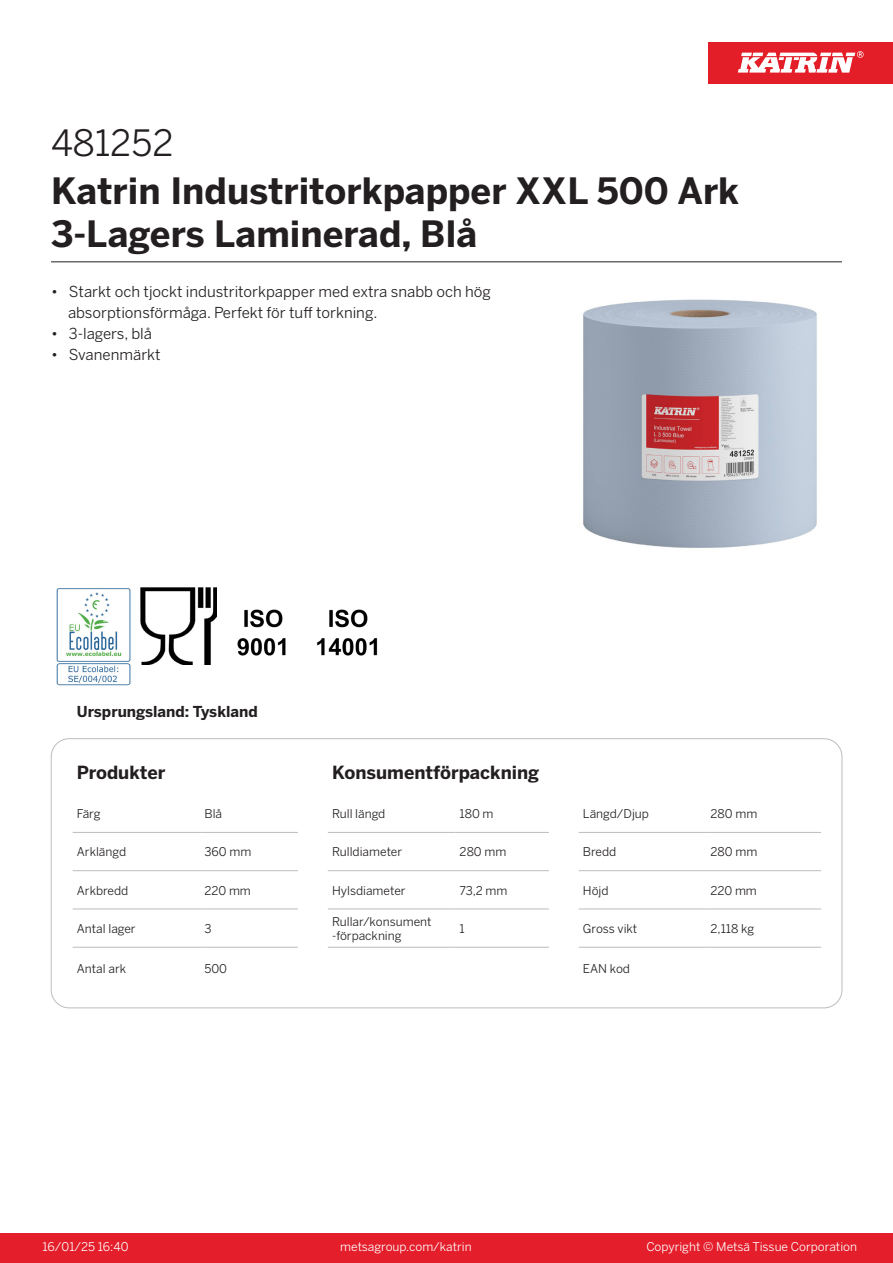
<style>
.page{position:relative;width:893px;height:1263px;background:#fff}
.page>*{position:absolute;margin:0;border:0;box-sizing:border-box;transform-origin:0 0}
.Product_Name{font:700 36px/43.2px "Benton Sans";color:#231f20}
.External_material_co{font:36px "Benton Sans";color:#231f20}
.T_TableHeader{font:700 18px "Benton Sans";color:#231f20}
.MarketingBullets{font:15px/21px "Benton Sans";color:#231f20}
.Country_of_Origin{font:700 15px "Benton Sans";color:#231f20}
.T_TableBody{font:12px "Benton Sans";color:#231f20}
.t1{font:12px "Benton Sans";color:#fff}
</style>
<div class="page">
<div style="left:0;top:1233px;width:893px;height:30px;background:#e41e2b"></div>
<div style="left:708px;top:43px;width:185px;height:41px;background:#e31e28"></div>
<svg style="left:738px;top:51px;width:126px;height:22px"></svg>
<hr style="left:73px;top:832px;width:127px;height:1px;background:#bcbdc0">
<hr style="left:200px;top:832px;width:98px;height:1px;background:#bcbdc0">
<hr style="left:328px;top:832px;width:127px;height:1px;background:#bcbdc0">
<hr style="left:455px;top:832px;width:94px;height:1px;background:#bcbdc0">
<hr style="left:579px;top:832px;width:127px;height:1px;background:#bcbdc0">
<hr style="left:706px;top:832px;width:115px;height:1px;background:#bcbdc0">
<hr style="left:73px;top:870px;width:127px;height:1px;background:#bcbdc0">
<hr style="left:200px;top:870px;width:98px;height:1px;background:#bcbdc0">
<hr style="left:328px;top:870px;width:127px;height:1px;background:#bcbdc0">
<hr style="left:455px;top:870px;width:94px;height:1px;background:#bcbdc0">
<hr style="left:579px;top:870px;width:127px;height:1px;background:#bcbdc0">
<hr style="left:706px;top:870px;width:115px;height:1px;background:#bcbdc0">
<hr style="left:73px;top:909px;width:127px;height:1px;background:#bcbdc0">
<hr style="left:200px;top:909px;width:98px;height:1px;background:#bcbdc0">
<hr style="left:328px;top:909px;width:127px;height:1px;background:#bcbdc0">
<hr style="left:455px;top:909px;width:94px;height:1px;background:#bcbdc0">
<hr style="left:579px;top:909px;width:127px;height:1px;background:#bcbdc0">
<hr style="left:706px;top:909px;width:115px;height:1px;background:#bcbdc0">
<hr style="left:73px;top:947px;width:127px;height:1px;background:#bcbdc0">
<hr style="left:200px;top:947px;width:98px;height:1px;background:#bcbdc0">
<hr style="left:328px;top:947px;width:127px;height:1px;background:#bcbdc0">
<hr style="left:455px;top:947px;width:94px;height:1px;background:#bcbdc0">
<hr style="left:579px;top:947px;width:127px;height:1px;background:#bcbdc0">
<hr style="left:706px;top:947px;width:115px;height:1px;background:#bcbdc0">
<img style="left:583px;top:299px;width:234px;height:249px">
<img style="left:56px;top:588px;width:75px;height:98px">
<img style="left:140px;top:587px;width:77px;height:77px">
<img style="left:237px;top:609px;width:49px;height:47px">
<img style="left:317px;top:609px;width:61px;height:47px">
<hr style="left:51px;top:261px;width:791px;height:1px;background:#231f20">
<p class="External_material_co" style="left:51px;top:121px;width:124px">481252</p>
<p class="Product_Name" style="left:51px;top:170px;width:690px">Katrin Industritorkpapper XXL 500 Ark<br>3-Lagers Laminerad, Blå</p>
<p class="MarketingBullets" style="left:68px;top:281px;width:424px;text-indent:-17px">• Starkt och tjockt industritorkpapper med extra snabb och hög absorptionsförmåga. Perfekt för tuff torkning.</p>
<p class="MarketingBullets" style="left:51px;top:323px;width:103px">• 3-lagers, blå</p>
<p class="MarketingBullets" style="left:51px;top:344px;width:111px">• Svanenmärkt</p>
<p class="Country_of_Origin" style="left:77px;top:702px;width:182px">Ursprungsland: Tyskland</p>
<p class="T_TableHeader" style="left:77px;top:761px;width:90px">Produkter</p>
<p class="T_TableHeader" style="left:332px;top:761px;width:209px">Konsumentförpackning</p>
<p class="T_TableBody" style="left:77px;top:806px;width:25px">Färg</p>
<p class="T_TableBody" style="left:204px;top:806px;width:19px">Blå</p>
<p class="T_TableBody" style="left:332px;top:806px;width:55px">Rull längd</p>
<p class="T_TableBody" style="left:460px;top:806px;width:35px">180 m</p>
<p class="T_TableBody" style="left:583px;top:806px;width:68px">Längd/Djup</p>
<p class="T_TableBody" style="left:710px;top:806px;width:48px">280 mm</p>
<p class="T_TableBody" style="left:77px;top:845px;width:51px">Arklängd</p>
<p class="T_TableBody" style="left:204px;top:845px;width:48px">360 mm</p>
<p class="T_TableBody" style="left:332px;top:845px;width:72px">Rulldiameter</p>
<p class="T_TableBody" style="left:460px;top:845px;width:48px">280 mm</p>
<p class="T_TableBody" style="left:583px;top:845px;width:35px">Bredd</p>
<p class="T_TableBody" style="left:710px;top:845px;width:48px">280 mm</p>
<p class="T_TableBody" style="left:77px;top:883px;width:53px">Arkbredd</p>
<p class="T_TableBody" style="left:204px;top:883px;width:48px">220 mm</p>
<p class="T_TableBody" style="left:332px;top:883px;width:75px">Hylsdiameter</p>
<p class="T_TableBody" style="left:460px;top:883px;width:49px">73,2 mm</p>
<p class="T_TableBody" style="left:583px;top:883px;width:27px">Höjd</p>
<p class="T_TableBody" style="left:710px;top:883px;width:48px">220 mm</p>
<p class="T_TableBody" style="left:77px;top:921px;width:60px">Antal lager</p>
<p class="T_TableBody" style="left:204px;top:921px;width:9px">3</p>
<p class="T_TableBody" style="left:332px;top:914px;width:101px">Rullar/konsument</p>
<p class="T_TableBody" style="left:332px;top:928px;width:71px">-förpackning</p>
<p class="T_TableBody" style="left:460px;top:921px;width:7px">1</p>
<p class="T_TableBody" style="left:583px;top:921px;width:56px">Gross vikt</p>
<p class="T_TableBody" style="left:710px;top:921px;width:45px">2,118 kg</p>
<p class="T_TableBody" style="left:77px;top:962px;width:51px">Antal ark</p>
<p class="T_TableBody" style="left:204px;top:962px;width:24px">500</p>
<p class="T_TableBody" style="left:583px;top:962px;width:49px">EAN kod</p>
<p class="t1" style="left:43px;top:1239px;width:88px">16/01/25 16:40</p>
<p class="t1" style="left:340px;top:1239px;width:133px">metsagroup.com/katrin</p>
<p class="t1" style="left:646px;top:1239px;width:212px">Copyright © Metsä Tissue Corporation</p>
</div>
